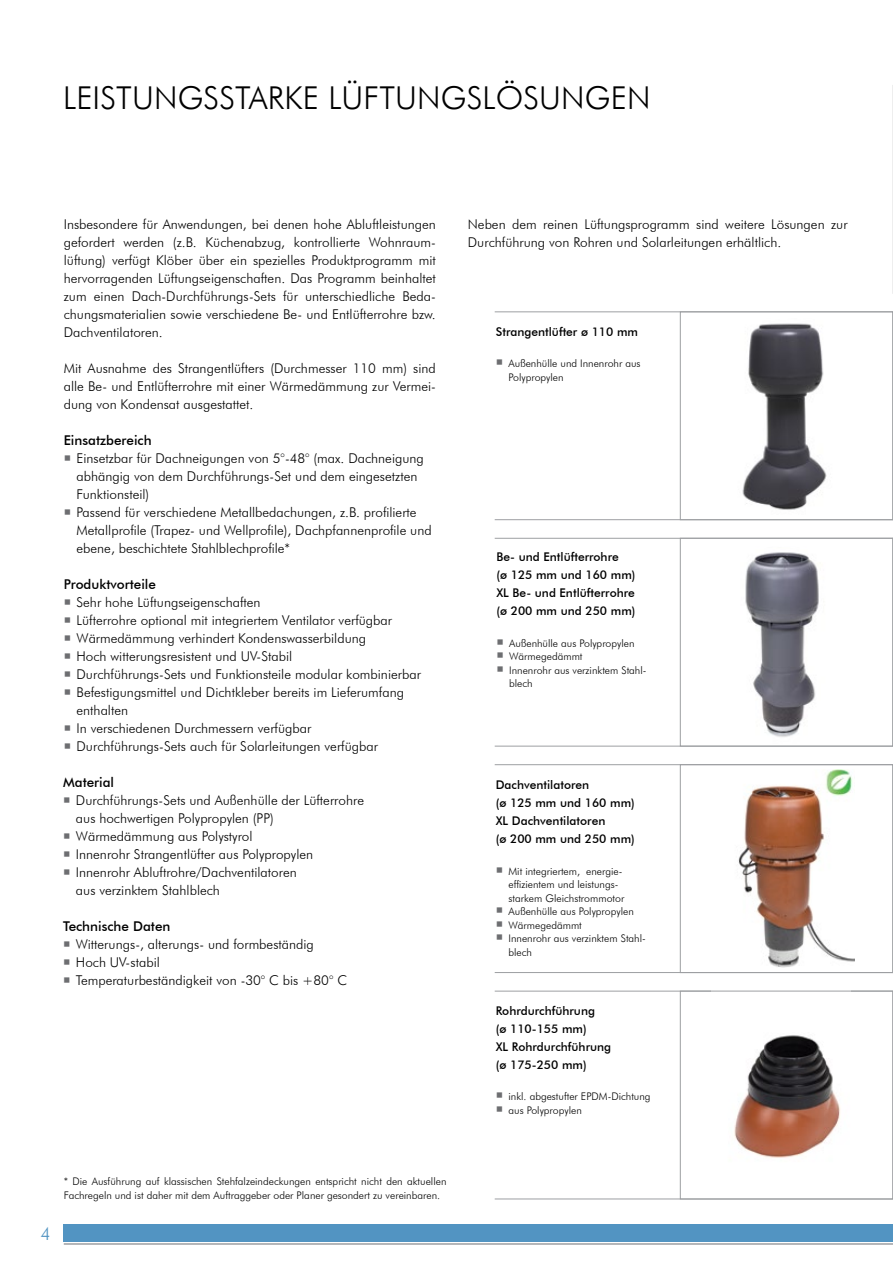
<style>
.page{position:relative;width:893px;height:1263px;background:#fff}
.page>*{position:absolute;margin:0;border:0;box-sizing:border-box;transform-origin:0 0}
.t1{font:300 31.5px "Futura BT";letter-spacing:.005em;color:#000}
.t2{font:300 18px "Futura BT";color:#5294c2}
.t3{font:300 13.5px/18px "Futura BT";color:#000}
.t4{font:500 13.5px "Futura BT";color:#000}
.t5{font:500 12px/18px "Futura BT";color:#000}
.t6{font:300 10.5px/13.5px "Futura BT";color:#000}
</style>
<div class="page">
<hr style="left:64px;top:1243px;width:829px;height:2px;background:#9d9fa2">
<div style="left:64px;top:1225px;width:829px;height:17px;background:#5294c2"></div>
<svg style="left:892px;top:85px;width:1px;height:209px"></svg>
<hr style="left:495px;top:311px;width:398px;height:1px;background:#9d9fa2">
<hr style="left:495px;top:519px;width:398px;height:1px;background:#9d9fa2">
<div style="left:680px;top:311px;width:213px;height:209px;border:1px solid #9d9fa2"></div>
<hr style="left:495px;top:538px;width:398px;height:1px;background:#9d9fa2">
<hr style="left:495px;top:746px;width:398px;height:1px;background:#9d9fa2">
<div style="left:680px;top:538px;width:213px;height:208px;border:1px solid #9d9fa2"></div>
<hr style="left:495px;top:764px;width:398px;height:1px;background:#9d9fa2">
<hr style="left:495px;top:972px;width:398px;height:1px;background:#9d9fa2">
<div style="left:680px;top:764px;width:213px;height:209px;border:1px solid #9d9fa2"></div>
<hr style="left:495px;top:991px;width:398px;height:1px;background:#9d9fa2">
<hr style="left:495px;top:1198px;width:398px;height:1px;background:#9d9fa2">
<img style="left:734px;top:1035px;width:107px;height:123px">
<div style="left:680px;top:991px;width:213px;height:208px;border:1px solid #9d9fa2"></div>
<img style="left:738px;top:769px;width:117px;height:198px">
<img style="left:742px;top:323px;width:85px;height:187px">
<img style="left:745px;top:552px;width:74px;height:185px">
<h1 class="t1" style="left:63px;top:79px;width:582px">Leistun gsstarke Lüftun gslösun gen</h1>
<p class="t3" style="left:64px;top:215px;width:374px;text-align:justify">Insbesondere für Anwendungen, bei denen hohe Abluftleistungen gefordert werden (z.B. Küchenabzug, kontrollierte Wohnraum&shy;lüftung) verfügt Klöber über ein spezielles Produktprogramm mit hervorragenden Lüftungseigenschaften. Das Programm beinhaltet zum einen Dach-Durchführungs-Sets für unterschiedliche Beda&shy;chungsmaterialien sowie verschiedene Be- und E ntlüfterrohre bzw.<br>Dachventilatoren.</p>
<p class="t3" style="left:64px;top:359px;width:374px;text-align:justify">Mit Ausnahme des Strangentlüfters (Durchmesser 110 mm) sind alle Be- und Entlüfterrohre mit einer Wärmedämmung zur Vermei&shy;dung von Kondensat ausgestattet.</p>
<p class="t4" style="left:64px;top:432px;width:89px">Einsatzbereich</p>
<p class="t3" style="left:77px;top:449px;width:357px">Einsetzbar für Dachneigungen von 5°-48° (max. Dachneigung abhängig von dem Durchführungs-Set und dem eingesetzten Funktionsteil)<br>Passend für verschiedene Metallbedachungen, z.B. profilierte Metallprofile (Trapez- und Wellprofile), Dachpfannenprofile und ebene, beschichtete Stahlblechprofile*</p>
<p class="t4" style="left:64px;top:576px;width:94px">Produktvorteile</p>
<p class="t3" style="left:77px;top:593px;width:346px">Sehr hohe Lüftungseigenschaften<br>Lüfterrohre optional mit integriertem Ventilator verfügbar Wärmedämmung verhindert Kondenswasserbildung<br>Hoch witterungsresistent und UV-Stabil<br>Durchführungs-Sets und Funktionsteile modular kombinierbar Befestigungsmittel und Dichtkleber bereits im Lieferumfang enthalten<br>In verschiedenen Durchmessern verfügbar Durchführungs-Sets auch für Solarleitungen verfügbar</p>
<p class="t4" style="left:63px;top:774px;width:53px">Material</p>
<p class="t3" style="left:76px;top:791px;width:290px">Durchführungs-Sets und Außenhülle der Lüfterrohre aus hochwertigen Polypropylen (PP)<br>Wärmedämmung aus Polystyrol<br>Innenrohr Strangentlüfter aus Polypropylen Innenrohr Abluftrohre/Dachventilatoren<br>aus verzinktem Stahlblech</p>
<p class="t4" style="left:63px;top:918px;width:109px">Technische Daten</p>
<p class="t3" style="left:76px;top:935px;width:271px">Witterungs-, alterungs- und formbeständig<br>Hoch UV-stabil<br>Temperaturbeständigkeit von -30° C bis +80° C</p>
<p class="t3" style="left:468px;top:215px;width:381px">Neben dem reinen Lüftungsprogramm sind weitere Lösungen zur<br>Durchführung von Rohren und Solarleitungen erhältlich.</p>
<p class="t5" style="left:496px;top:322px;width:144px">Strangentlüfter ø 110 mm</p>
<p class="t6" style="left:508px;top:356px;width:134px">Außenhülle und Innenrohr aus<br>Polypropylen</p>
<p class="t5" style="left:496px;top:548px;width:141px">Be- und Entlüfterrohre<br>(ø 125 mm und 160 mm)<br>XL Be- und Entlüfterrohre (ø 200 mm und 250 mm)</p>
<p class="t6" style="left:509px;top:636px;width:139px">Außenhülle aus Polypropylen<br>Wärmegedämmt<br>Innenrohr aus verzinktem Stahl&shy;blech</p>
<p class="t5" style="left:496px;top:776px;width:141px">Dachventilatoren<br>(ø 125 mm und 160 mm)<br>XL Dachventilatoren<br>(ø 200 mm und 250 mm)</p>
<p class="t6" style="left:508px;top:864px;width:139px">Mit integriertem, energie&shy;effizientem und leistungs&shy;starkem Gleichstrommotor<br>Außenhülle aus Polypropylen<br>Wärmegedämmt<br>Innenrohr aus verzinktem Stahl&shy;blech</p>
<p class="t5" style="left:496px;top:1001px;width:117px">Rohrdurchführung<br>(ø 110-155 mm)<br>XL Rohrdurchführung (ø 175-250 mm)</p>
<p class="t6" style="left:508px;top:1090px;width:144px">inkl. abgestufter E PDM-Dichtung aus Polypropylen</p>
<h2 class="t2" style="left:41px;top:1223px;width:12px">4</h2>
<p class="t6" style="left:64px;top:1174px;width:384px">* Die Ausführung auf klassischen Stehfalzeindeckungen entspricht nicht den aktuellen<br>Fachregeln und ist daher mit dem Auftraggeber oder Planer gesondert zu vereinbaren.</p>
</div>
